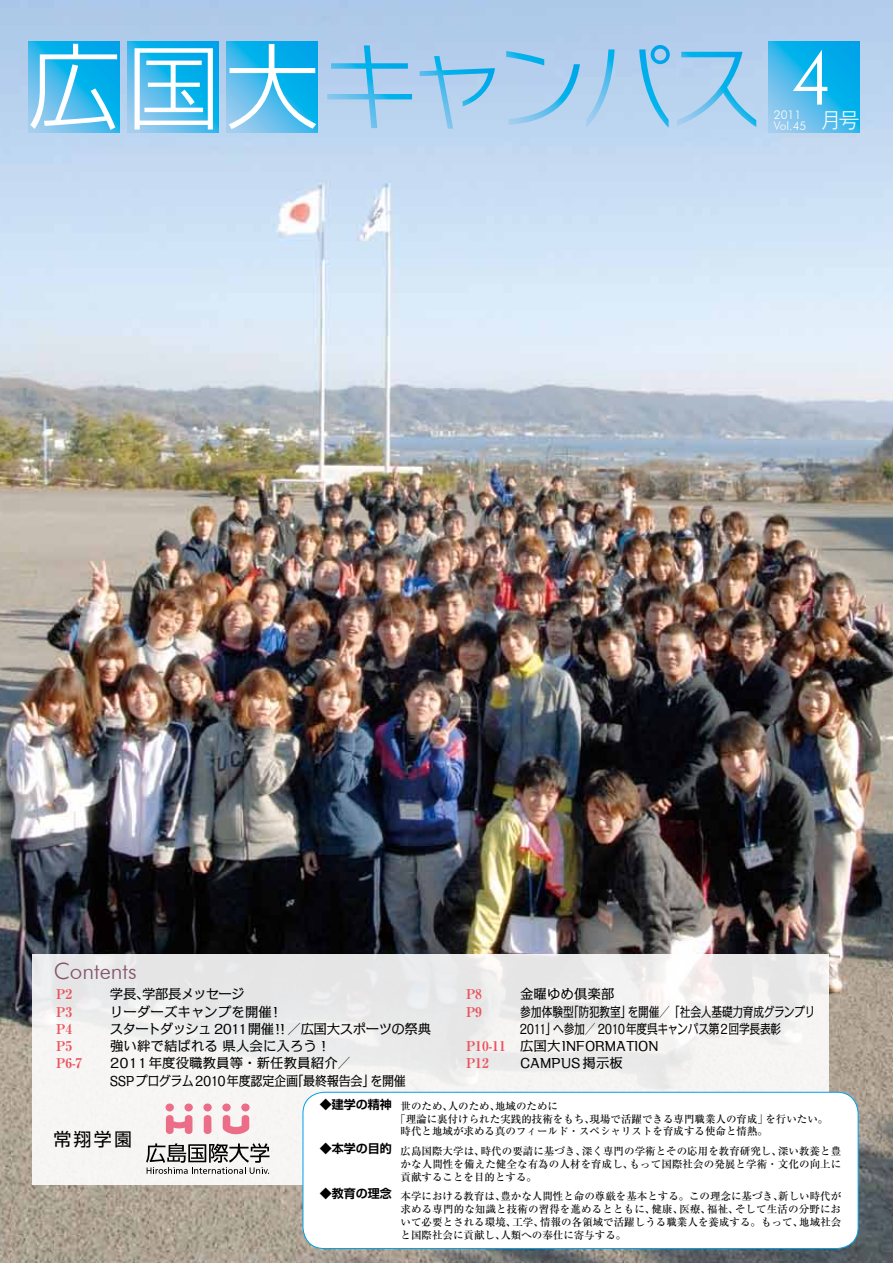
<style>
.page{position:relative;width:893px;height:1263px;background:#fff}
.page>*{position:absolute;margin:0;border:0;box-sizing:border-box;transform-origin:0 0}
.t1{font:300 75px "Futura BT";color:#fff}
.t2{font:300 22.5px "Futura BT";color:#835369}
.t3{font:18px "Shin Go Pro";color:#000}
.t4{font:13.5px "Kakumin Pro";color:#000}
.t5{font:13.5px "Kakumin Pro";letter-spacing:-.025em;color:#000;scale:.8 1}
.t6{font:13.5px/17.2px "Kakumin Pro";letter-spacing:-.025em;color:#000}
.t7{font:13.5px "Kakumin Pro";letter-spacing:-.05em;color:#000}
.t8{font:700 expanded 13.5px "Ryumin Pro";color:#ea545e}
.t9{font:13.5px "Kakumin Pro";letter-spacing:-.045em;color:#000}
.t10{font:700 12px "Shin Go Pro De";color:#000}
.t11{font:300 12px "Futura BT";color:#fff}
.t12{font:500 10.5px/12.8px "Ryumin Pro";color:#000;text-align:justify}
.s1{font-family:"Ryumin Pro";font-weight:700;font-stretch:expanded;color:#ea545e}
</style>
<div class="page">
<img style="left:0;top:0;width:893px;height:1263px">
<div style="left:32px;top:954px;width:797px;height:231px;background:linear-gradient(to right,#efefee,#f0efee)"></div>
<div style="left:303px;top:1092px;width:555px;height:156px;background:#fff;border-radius:21px"></div>
<div style="left:303px;top:1092px;width:555px;height:157px;border:1px solid #00a0e9;border-radius:21px"></div>
<svg style="left:146px;top:1143px;width:123px;height:31px"></svg>
<svg style="left:166px;top:1115px;width:26px;height:19px"></svg>
<div style="left:166px;top:1103px;width:8px;height:8px;background:#ec6d88;border-radius:50%"></div>
<div style="left:184px;top:1103px;width:9px;height:8px;background:#ec6d88;border-radius:50%"></div>
<div style="left:203px;top:1103px;width:9px;height:8px;background:#ec6d88;border-radius:50%"></div>
<div style="left:222px;top:1103px;width:9px;height:8px;background:#ec6d88;border-radius:50%"></div>
<div style="left:241px;top:1103px;width:9px;height:8px;background:#ec6d88;border-radius:50%"></div>
<svg style="left:223px;top:1115px;width:26px;height:20px"></svg>
<svg style="left:204px;top:1115px;width:7px;height:19px"></svg>
<svg style="left:28px;top:42px;width:92px;height:91px"></svg>
<svg style="left:127px;top:42px;width:92px;height:91px;background:#3cb7eb"></svg>
<div style="left:227px;top:42px;width:91px;height:91px;background:linear-gradient(to right,#b2d0ee,#37b6eb)"></div>
<svg style="left:327px;top:45px;width:85px;height:83px;background:#9ccbed"></svg>
<svg style="left:420px;top:56px;width:75px;height:73px;background:#9ecced"></svg>
<svg style="left:506px;top:51px;width:74px;height:74px;background:#a3cced"></svg>
<svg style="left:586px;top:45px;width:84px;height:83px;background:#a0cced"></svg>
<svg style="left:677px;top:52px;width:79px;height:75px;background:#9dcdee"></svg>
<svg style="left:768px;top:42px;width:91px;height:91px;background:#34b6eb"></svg>
<svg style="left:30px;top:44px;width:87px;height:86px"></svg>
<svg style="left:135px;top:48px;width:78px;height:82px"></svg>
<svg style="left:229px;top:44px;width:87px;height:85px"></svg>
<h1 class="t1" style="left:791px;top:32px;width:45px">4</h1>
<p class="t11" style="left:774px;top:118px;width:88px">Vol.45 <sup>月号</sup></p>
<p class="t11" style="left:774px;top:108px;width:29px">2011</p>
<h2 class="t2" style="left:54px;top:957px;width:85px">Contents</h2>
<p class="t8" style="left:56px;top:983px;width:17px">P2</p>
<p class="t9" style="left:110px;top:983px;width:137px">学長、学部長メッセージ</p>
<p class="t8" style="left:56px;top:1001px;width:17px">P3</p>
<p class="t4" style="left:110px;top:1001px;width:169px">リーダーズキャンプを開催!</p>
<p class="t8" style="left:56px;top:1018px;width:17px">P4</p>
<p class="t7" style="left:110px;top:1018px;width:323px">スタートダッシュ 2011開催!! ／広国大スポーツの祭典</p>
<p class="t8" style="left:56px;top:1035px;width:17px">P5</p>
<p class="t4" style="left:110px;top:1035px;width:222px">強い絆で結ばれる県人会に入ろう！</p>
<p class="t8" style="left:56px;top:1053px;width:28px">P6-7</p>
<p class="t6" style="left:110px;top:1053px;width:298px">2011年度役職教員等・新任教員紹介／<br>SSPプログラム2010年度認定企画「最終報告会」を開催</p>
<p class="t8" style="left:466px;top:983px;width:17px">P8</p>
<p class="t4" style="left:520px;top:983px;width:96px">金曜ゆめ倶楽部</p>
<p class="t8" style="left:466px;top:1001px;width:17px">P9</p>
<p class="t5" style="left:520px;top:1001px;width:371px">参加体験型「防犯教室」を開催／「社会人基礎力育成グランプリ</p>
<p class="t5" style="left:520px;top:1018px;width:328px">2011」へ参加／ 2010年度呉キャンパス第２回学長表彰</p>
<p class="t4" style="left:466px;top:1035px;width:194px"><span class="s1">P10-11</span> 広国大INFORMATION</p>
<p class="t8" style="left:466px;top:1053px;width:24px">P12</p>
<p class="t4" style="left:520px;top:1052px;width:104px">CAMPUS掲示板</p>
<p class="t12" style="left:401px;top:1099px;width:159px">世のため、人のため、地域のために</p>
<p class="t12" style="left:395px;top:1111px;width:435px">「理論に裏付けられた実践的技術をもち、現場で活躍できる専門職業人の育成」を行いたい。</p>
<p class="t12" style="left:401px;top:1124px;width:369px">時代と地域が求める真のフィールド・スペシャリストを育成する使命と情熱。</p>
<p class="t12" style="left:401px;top:1144px;width:442px">広島国際大学は、時代の要請に基づき、深く専門の学術とその応用を教育研究し、深い教養と豊かな人間性を備えた健全な有為の人材を育成し、もって国際社会の発展と学術・文化の向上に貢献することを目的とする。</p>
<p class="t12" style="left:401px;top:1189px;width:442px">本学における教育は、豊かな人間性と命の尊厳を基本とする。この理念に基づき、新しい時代が求める専門的な知識と技術の習得を進めるとともに、健康、医療、福祉、そして生活の分野において必要とされる環境、工学、情報の各領域で活躍しうる職業人を養成する。もって、地域社会と国際社会に貢献し、人類への奉仕に寄与する。</p>
<p class="t10" style="left:320px;top:1094px;width:73px">◆建学の精神</p>
<p class="t10" style="left:320px;top:1139px;width:73px">◆本学の目的</p>
<p class="t10" style="left:320px;top:1183px;width:73px">◆教育の理念</p>
<h3 class="t3" style="left:53px;top:1124px;width:80px">常翔学園</h3>
</div>
